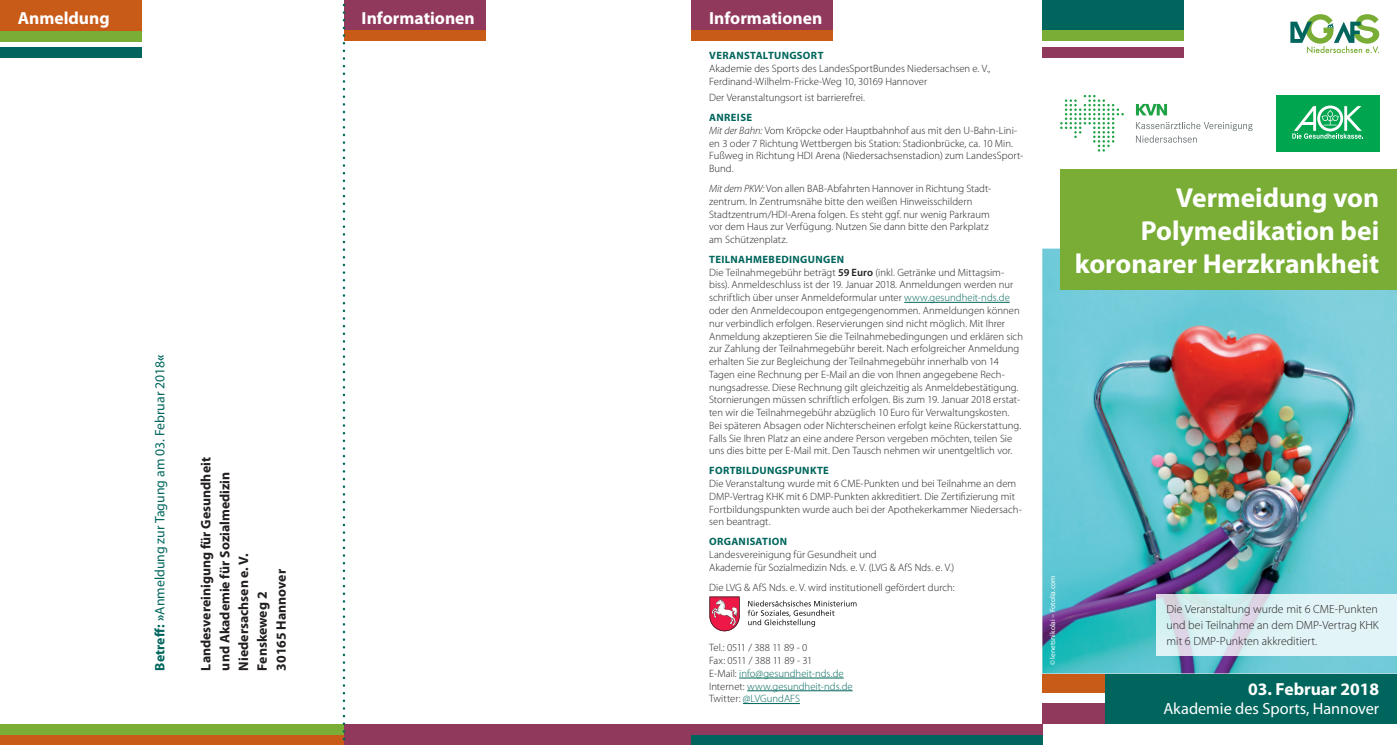
<style>
.page{position:relative;width:1397px;height:745px;background:#fff}
.page>*{position:absolute;margin:0;border:0;box-sizing:border-box;transform-origin:0 0}
.t1{font:700 27.5px/32.5px "Myriad Pro";color:#fff;text-align:right}
.t2{font:700 17.5px "Myriad Pro";color:#fff}
.t3{font:16.25px "Myriad Pro";color:#fff}
.t4{font:700 13.75px/18.8px "Myriad Pro";color:#231f20}
.t5{font:13.75px "Myriad Pro";color:#00665d}
.t6{font:300 11.88px/16.2px "Myriad Pro";color:#231f20;text-align:justify}
.t7{font:300 10.62px/12.8px "Myriad Pro";color:#231f20}
.t8{font:700 10.62px "Myriad Pro";letter-spacing:.03em;color:#00665d}
.t9{font:7.5px "Myriad Pro";color:#fff}
.s1{font-weight:700}
.s2{font-weight:700;color:#00665d}
.s3{font-style:italic}
.s4{font-weight:600}
.s5{color:#00665d}
</style>
<div class="page">
<div style="left:344px;top:0;width:141px;height:31px;background:#90395c"></div>
<div style="left:344px;top:30px;width:141px;height:11px;background:#c85b18"></div>
<div style="left:1042px;top:0;width:141px;height:31px;background:#00665d"></div>
<div style="left:1042px;top:47px;width:141px;height:10px;background:#90395c"></div>
<div style="left:1042px;top:30px;width:141px;height:11px;background:#79ad36"></div>
<div style="left:0;top:723px;width:1042px;height:21px;background:#90395c"></div>
<div style="left:691px;top:734px;width:351px;height:10px;background:#00665d"></div>
<div style="left:0;top:733px;width:344px;height:11px;background:#c85b18"></div>
<div style="left:0;top:723px;width:344px;height:10px;background:#79ad36"></div>
<svg style="left:1290px;top:14px;width:88px;height:39px"></svg>
<div style="left:0;top:0;width:142px;height:31px;background:#c85b18"></div>
<div style="left:0;top:31px;width:142px;height:10px;background:#79ad36"></div>
<div style="left:0;top:47px;width:142px;height:10px;background:#00665d"></div>
<svg style="left:342px;top:3px;width:3px;height:742px"></svg>
<div style="left:691px;top:0;width:142px;height:31px;background:#90395c"></div>
<div style="left:691px;top:30px;width:142px;height:11px;background:#c85b18"></div>
<div style="left:1042px;top:703px;width:63px;height:20px;background:#90395c"></div>
<div style="left:1042px;top:673px;width:64px;height:19px;background:#c85b18"></div>
<div style="left:1104px;top:673px;width:292px;height:50px;background:#00665d"></div>
<img style="left:1042px;top:248px;width:354px;height:425px">
<div style="left:1059px;top:169px;width:337px;height:121px;background:#79ad36"></div>
<hr style="left:904px;top:302px;width:105px;height:1px;background:#00665d">
<hr style="left:739px;top:677px;width:104px;height:1px;background:#00665d">
<hr style="left:747px;top:690px;width:105px;height:1px;background:#00665d">
<hr style="left:742px;top:702px;width:57px;height:1px;background:#00665d">
<svg style="left:747px;top:600px;width:109px;height:26px"></svg>
<svg style="left:709px;top:596px;width:30px;height:35px"></svg>
<div style="left:1275px;top:95px;width:103px;height:56px;background:#00a54f"></div>
<svg style="left:1292px;top:105px;width:70px;height:34px"></svg>
<svg style="left:1135px;top:104px;width:31px;height:11px"></svg>
<svg style="left:1060px;top:95px;width:63px;height:56px"></svg>
<svg style="left:1136px;top:122px;width:116px;height:21px"></svg>
<svg style="left:1156px;top:593px;width:240px;height:62px;background:#dbedf1"></svg>
<h2 class="t2" style="left:18px;top:6px;width:93px">Anmeldung</h2>
<h2 class="t2" style="left:361px;top:6px;width:115px">Informationen</h2>
<h2 class="t2" style="left:709px;top:6px;width:115px">Informationen</h2>
<p class="t5" style="left:151px;top:670px;width:317px;rotate:-90deg"><span class="s1">Betreff: »</span>Anmeldung zur Tagung am 03. Februar 2018<span class="s1">«</span></p>
<p class="t4" style="left:196px;top:670px;width:214px;rotate:-90deg">Landesvereinigung für Gesundheit und Akademie für Sozialmedizin<br>Niedersachsen e. V.<br>Fenskeweg 2<br>30165 Hannover</p>
<p class="t8" style="left:709px;top:49px;width:116px">VERANSTALTUNGSORT</p>
<p class="t7" style="left:709px;top:62px;width:283px">Akademie des Sports des LandesSportBundes Niedersachsen e. V.,<br>Ferdinand-Wilhelm-Fricke-Weg 10, 30169 Hannover</p>
<p class="t7" style="left:709px;top:91px;width:157px">Der Veranstaltungsort ist barrierefrei.</p>
<p class="t7" style="left:709px;top:111px;width:315px"><span class="s2">ANREISE<br></span><span class="s3">Mit der Bahn:</span> Vom Kröpcke oder Hauptbahnhof aus mit den U-Bahn-Lini&shy;en 3 oder 7 Richtung Wettbergen bis Station: Stadionbrücke, ca. 10 Min.<br>Fußweg in Richtung HDI Arena (Niedersachsenstadion) zum LandesSport-Bund.</p>
<p class="t7" style="left:709px;top:182px;width:283px"><span class="s3">Mit dem PKW:</span> Von allen BAB-Abfahrten Hannover in Richtung Stadt&shy;zentrum. In Zentrumsnähe bitte den weißen Hinweisschildern Stadtzentrum/HDI-Arena folgen. Es steht ggf. nur wenig Parkraum vor dem Haus zur Verfügung. Nutzen Sie dann bitte den Parkplatz am Schützenplatz.</p>
<p class="t7" style="left:709px;top:253px;width:315px"><span class="s2">TEILNAHMEBEDINGUNGEN<br></span>Die Teilnahmegebühr beträgt <span class="s4">59 Euro</span> (inkl. Getränke und Mittagsim&shy;biss). Anmeldeschluss ist der 19. Januar 2018. Anmeldungen werden nur schriftlich über unser Anmeldeformular unter <span class="s5">www.gesundheit-nds.de </span>oder den Anmeldecoupon entgegengenommen. Anmeldungen können nur verbindlich erfolgen. Reservierungen sind nicht möglich. Mit Ihrer Anmeldung akzeptieren Sie die Teilnahmebedingungen und erklären sich zur Zahlung der Teilnahmegebühr bereit. Nach erfolgreicher Anmeldung erhalten Sie zur Begleichung der Teilnahmegebühr innerhalb von 14<br>Tagen eine Rechnung per E-Mail an die von Ihnen angegebene Rech&shy;nungsadresse. Diese Rechnung gilt gleichzeitig als Anmeldebestätigung.<br>Stornierungen müssen schriftlich erfolgen. Bis zum 19. Januar 2018 erstat&shy;ten wir die Teilnahmegebühr abzüglich 10 Euro für Verwaltungskosten.<br>Bei späteren Absagen oder Nichterscheinen erfolgt keine Rückerstattung.<br>Falls Sie Ihren Platz an eine andere Person vergeben möchten, teilen Sie uns dies bitte per E-Mail mit. Den Tausch nehmen wir unentgeltlich vor.</p>
<p class="t8" style="left:709px;top:463px;width:121px">FORTBILDUNGSPUNKTE</p>
<p class="t7" style="left:709px;top:476px;width:314px">Die Veranstaltung wurde mit 6 CME-Punkten und bei Teilnahme an dem DMP-Vertrag KHK mit 6 DMP-Punkten akkreditiert. Die Zertifizierung mit Fortbildungspunkten wurde auch bei der Apothekerkammer Niedersach&shy;sen beantragt.</p>
<p class="t8" style="left:709px;top:534px;width:79px">ORGANISATION</p>
<p class="t7" style="left:709px;top:547px;width:247px">Landesvereinigung für Gesundheit und<br>Akademie für Sozialmedizin Nds. e. V. (LVG &amp; AfS Nds. e. V.)</p>
<p class="t7" style="left:709px;top:580px;width:247px">Die LVG &amp; AfS Nds. e. V. wird institutionell gefördert durch:</p>
<p class="t7" style="left:709px;top:641px;width:145px">Tel.: 0511 / 388 11 89 - 0<br>Fax: 0511 / 388 11 89 - 31<br>E-Mail: <span class="s5">info@gesundheit-nds.de<br></span>Internet: <span class="s5">www.gesundheit-nds.de<br></span>Twitter: <span class="s5">@LVGundAFS</span></p>
<h1 class="t1" style="left:1074px;top:181px;width:306px">Vermeidung von<br>Polymedikation bei koronarer Herzkrankheit</h1>
<p class="t9" style="left:1047px;top:665px;width:91px;rotate:-90deg">© lenetsnikolai – Fotolia.com</p>
<p class="t6" style="left:1166px;top:600px;width:214px">Die Veranstaltung wurde mit 6 CME-Punkten und bei Teilnahme an dem DMP-Vertrag KHK mit 6 DMP-Punkten akkreditiert.</p>
<h2 class="t2" style="left:1247px;top:677px;width:133px">03. Februar 2018</h2>
<h3 class="t3" style="left:1163px;top:698px;width:217px">Akademie des Sports, Hannover</h3>
</div>
